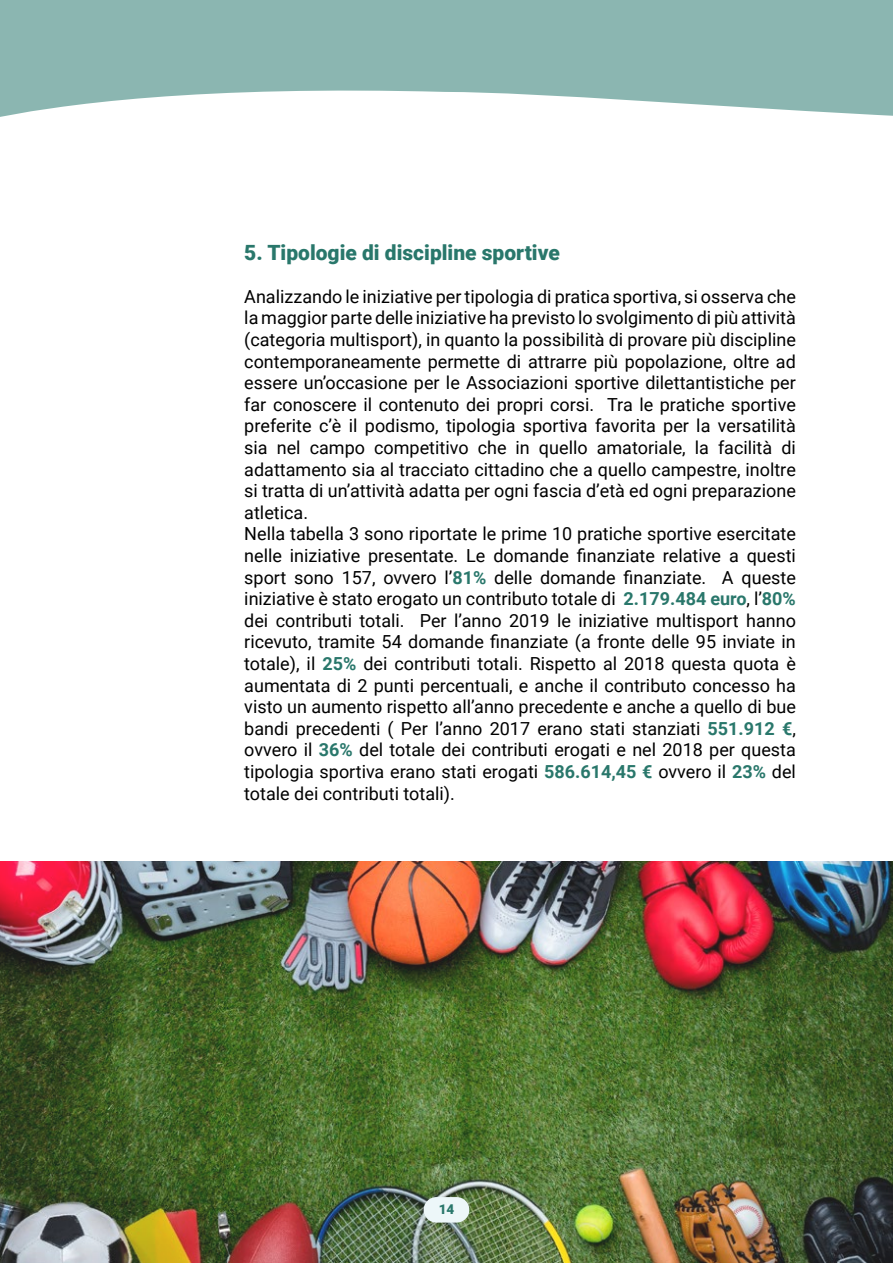
<style>
.page{position:relative;width:893px;height:1263px;background:#fff}
.page>*{position:absolute;margin:0;border:0;box-sizing:border-box;transform-origin:0 0}
.t1{font:900 21px "Roboto";color:#29776b}
.t2{font:18px/21.6px "Roboto";color:#000}
.t3{font:900 13.5px "Roboto";color:#29776b}
.s1{font-weight:700;color:#29776b}
</style>
<div class="page">
<svg style="left:0;top:0;width:893px;height:117px;fill:#8bb6b1"></svg>
<img style="left:0;top:862px;width:893px;height:401px">
<div style="left:424px;top:1197px;width:45px;height:25px;background:#edf7f9;border-radius:13px"></div>
<p class="t1" style="left:244px;top:237px;width:317px">5. Tipologie di discipline sportive</p>
<p class="t2" style="left:244px;top:285px;width:553px">Analizzando le iniziative per tipologia di pratica sportiva, si osserva che la maggior parte delle iniziative ha previsto lo svolgimento di più attività (categoria multisport), in quanto la possibilità di provare più discipline contemporaneamente permette di attrarre più popolazione, oltre ad essere un’occasione per le Associazioni sportive dilettantistiche per far conoscere il contenuto dei propri corsi. Tra le pratiche sportive preferite c’è il podismo, tipologia sportiva favorita per la versatilità sia nel campo competitivo che in quello amatoriale, la facilità di adattamento sia al tracciato cittadino che a quello campestre, inoltre si tratta di un’attività adatta per ogni fascia d’età ed ogni preparazione atletica.<br>Nella tabella 3 sono riportate le prime 10 pratiche sportive esercitate nelle iniziative presentate. Le domande finanziate relative a questi sport sono 157, ovvero l’<span class="s1">81%</span> delle domande finanziate. A queste iniziative è stato erogato un contributo totale di <span class="s1">2.179.484 euro</span>, l’<span class="s1">80% </span>dei contributi totali. Per l’anno 2019 le iniziative multisport hanno ricevuto, tramite 54 domande finanziate (a fronte delle 95 inviate in totale), il <span class="s1">25%</span> dei contributi totali. Rispetto al 2018 questa quota è aumentata di 2 punti percentuali, e anche il contributo concesso ha visto un aumento rispetto all’anno precedente e anche a quello di bue bandi precedenti ( Per l’anno 2017 erano stati stanziati <span class="s1">551.912 €</span>, ovvero il <span class="s1">36%</span> del totale dei contributi erogati e nel 2018 per questa tipologia sportiva erano stati erogati <span class="s1">586.614,45 €</span> ovvero il <span class="s1">23%</span> del totale dei contributi totali).</p>
<p class="t3" style="left:439px;top:1199px;width:17px">14</p>
</div>
